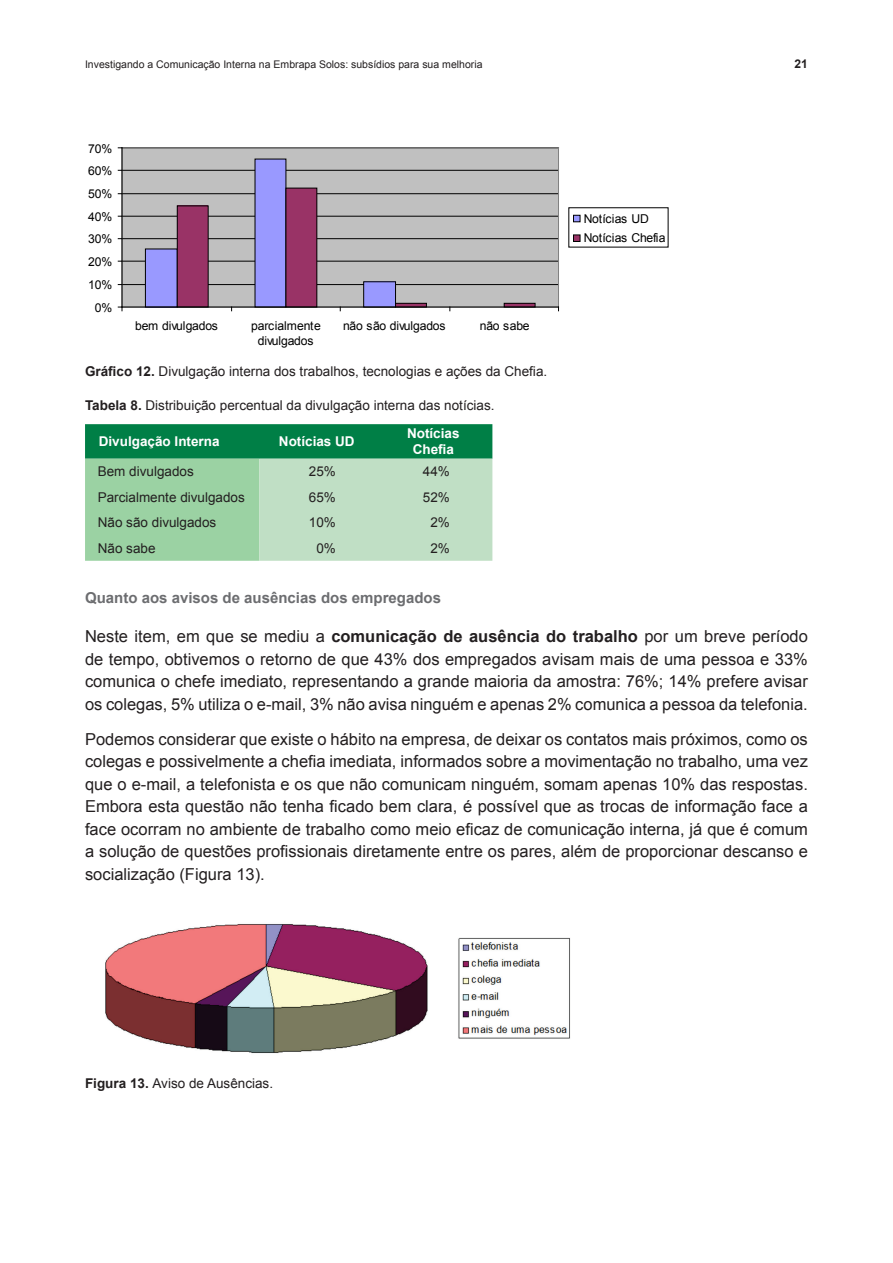
<style>
.page{position:relative;width:893px;height:1263px;background:#fff}
.page>*{position:absolute;margin:0;border:0;box-sizing:border-box;transform-origin:0 0}
.t1{font:16.5px/22.5px "Arial";color:#231f20;text-align:justify}
.t2{font:700 15px "Arial";color:#6c6d70}
.t3{font:13.5px "Arial";color:#231f20}
.t4{font:700 13.5px/16.2px "Arial";color:#fff;text-align:center}
.t5{font:12.15px/15.9px "Arial";letter-spacing:-.02em;color:#000;text-align:center}
.t6{font:700 12px "Arial";color:#231f20}
.t7{font:10.5px "Arial";color:#231f20}
.s1{font-weight:700}
</style>
<div class="page">
<svg style="left:117px;top:147px;width:552px;height:165px"></svg>
<svg style="left:85px;top:424px;width:407px;height:137px;background:#84c29a"></svg>
<img style="left:105px;top:924px;width:465px;height:129px">
<p class="t7" style="left:85px;top:58px;width:399px">Investigando a Comunicação Interna na Embrapa Solos: subsídios para sua melhoria</p>
<p class="t6" style="left:795px;top:56px;width:15px">21</p>
<p class="t5" style="left:88px;top:140px;width:25px">70%</p>
<p class="t5" style="left:88px;top:163px;width:25px">60%</p>
<p class="t5" style="left:88px;top:186px;width:25px">50%</p>
<p class="t5" style="left:88px;top:209px;width:25px">40%</p>
<p class="t5" style="left:88px;top:231px;width:25px">30%</p>
<p class="t5" style="left:88px;top:254px;width:25px">20%</p>
<p class="t5" style="left:88px;top:277px;width:25px">10%</p>
<p class="t5" style="left:95px;top:300px;width:19px">0%</p>
<p class="t5" style="left:135px;top:317px;width:84px">bem divulgados</p>
<p class="t5" style="left:251px;top:317px;width:71px">parcialmente divulgados</p>
<p class="t5" style="left:343px;top:317px;width:104px">não são divulgados</p>
<p class="t5" style="left:480px;top:317px;width:51px">não sabe</p>
<p class="t5" style="left:584px;top:209px;width:83px;line-height:19.6px;text-align:left">Notícias UD<br>Notícias Chefia</p>
<p class="t3" style="left:85px;top:363px;width:464px"><span class="s1">Gráfico 12.</span> Divulgação interna dos trabalhos, tecnologias e ações da Chefia.</p>
<p class="t3" style="left:85px;top:396px;width:411px"><span class="s1">Tabela 8.</span> Distribuição percentual da divulgação interna das notícias.</p>
<p class="t4" style="left:99px;top:434px;width:122px">Divulgação Interna</p>
<p class="t4" style="left:279px;top:434px;width:77px">Notícias UD</p>
<p class="t4" style="left:407px;top:426px;width:54px">Notícias<br>Chefia</p>
<p class="t3" style="left:98px;top:463px;width:98px">Bem divulgados</p>
<p class="t3" style="left:309px;top:463px;width:29px">25%</p>
<p class="t3" style="left:423px;top:463px;width:29px">44%</p>
<p class="t3" style="left:98px;top:488px;width:149px">Parcialmente divulgados</p>
<p class="t3" style="left:309px;top:488px;width:29px">65%</p>
<p class="t3" style="left:423px;top:488px;width:29px">52%</p>
<p class="t3" style="left:98px;top:514px;width:120px">Não são divulgados</p>
<p class="t3" style="left:309px;top:514px;width:29px">10%</p>
<p class="t3" style="left:430px;top:514px;width:21px">2%</p>
<p class="t3" style="left:98px;top:539px;width:59px">Não sabe</p>
<p class="t3" style="left:316px;top:539px;width:21px">0%</p>
<p class="t3" style="left:430px;top:539px;width:21px">2%</p>
<p class="t2" style="left:85px;top:587px;width:357px">Quanto aos avisos de ausências dos empregados</p>
<p class="t1" style="left:85px;top:625px;width:724px">Neste item, em que se mediu a <span class="s1">comunicação de ausência do trabalho</span> por um breve período de tempo, obtivemos o retorno de que 43% dos empregados avisam mais de uma pessoa e 33% comunica o chefe imediato, representando a grande maioria da amostra: 76%; 14% prefere avisar os colegas, 5% utiliza o e-mail, 3% não avisa ninguém e apenas 2% comunica a pessoa da telefonia.</p>
<p class="t1" style="left:85px;top:728px;width:724px">Podemos considerar que existe o hábito na empresa, de deixar os contatos mais próximos, como os colegas e possivelmente a chefia imediata, informados sobre a movimentação no trabalho, uma vez que o e-mail, a telefonista e os que não comunicam ninguém, somam apenas 10% das respostas.<br>Embora esta questão não tenha ficado bem clara, é possível que as trocas de informação face a face ocorram no ambiente de trabalho como meio eficaz de comunicação interna, já que é comum a solução de questões profissionais diretamente entre os pares, além de proporcionar descanso e socialização (Figura 13).</p>
<p class="t3" style="left:85px;top:1074px;width:190px"><span class="s1">Figura 13.</span> Aviso de Ausências.</p>
</div>
